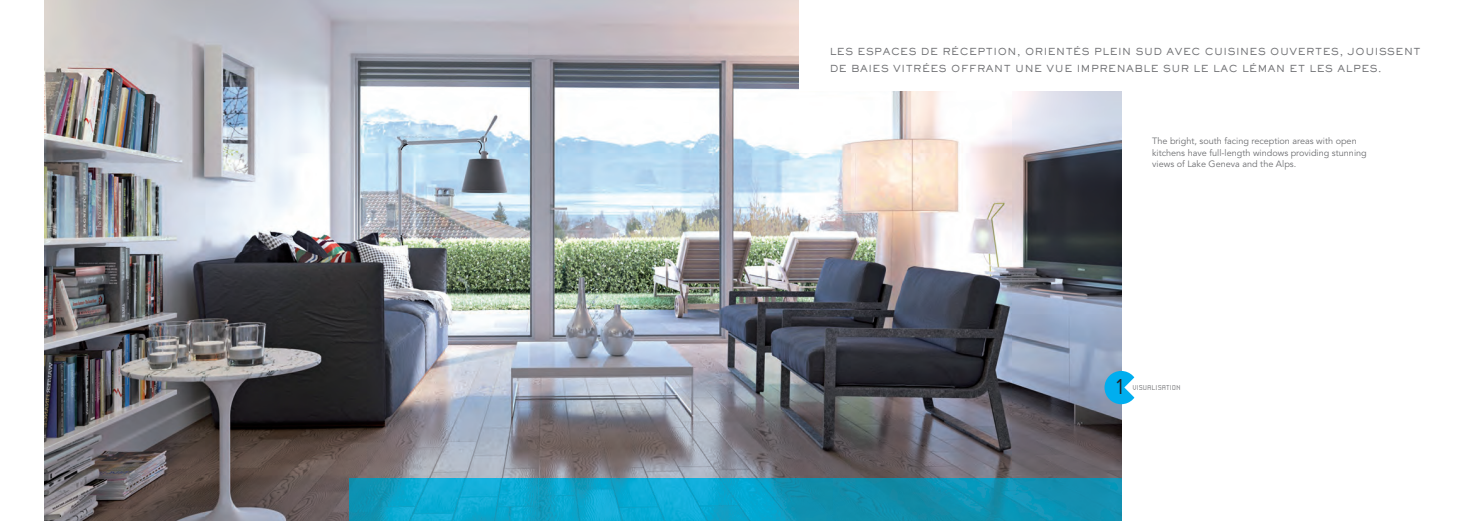
<style>
.page{position:relative;width:1474px;height:521px;background:#fff}
.page>*{position:absolute;margin:0;border:0;box-sizing:border-box;transform-origin:0 0}
.t1{font:24.24px "Politics";color:#231f20}
.t2{font:500 9.54px/17.5px "Sackers Gothic Std";letter-spacing:.06em;color:#6c6d70}
.t3{font:9.1px/11.4px "Avenir LT";color:#6c6d70}
.t4{font:7.88px "Politics";color:#6c6d70}
</style>
<div class="page">
<img style="left:44px;top:0;width:1077px;height:521px">
<div style="left:799px;top:0;width:674px;height:91px;background:#fff"></div>
<div style="left:1104px;top:371px;width:33px;height:33px;background:#00aeef;border-radius:50%"></div>
<svg style="left:1124px;top:371px;width:13px;height:33px"></svg>
<img style="left:349px;top:478px;width:772px;height:43px">
<p class="t2" style="left:829px;top:43px;width:592px">LES ESPACES DE RÉCEPTION, ORIENTÉS PLEIN SUD AVEC CUISINES OUVERTES, JOUISSENT<br>DE BAIES VITRÉES OFFRANT UNE VUE IMPRENABLE SUR LE LAC LÉMAN ET LES ALPES.</p>
<p class="t3" style="left:1152px;top:136px;width:216px">The bright, south facing reception areas with open kitchens have full-length windows providing stunning views of Lake Geneva and the Alps.</p>
<h1 class="t1" style="left:1115px;top:379px;width:10px">1</h1>
<p class="t4" style="left:1132px;top:385px;width:50px">VISUALISATION</p>
</div>
